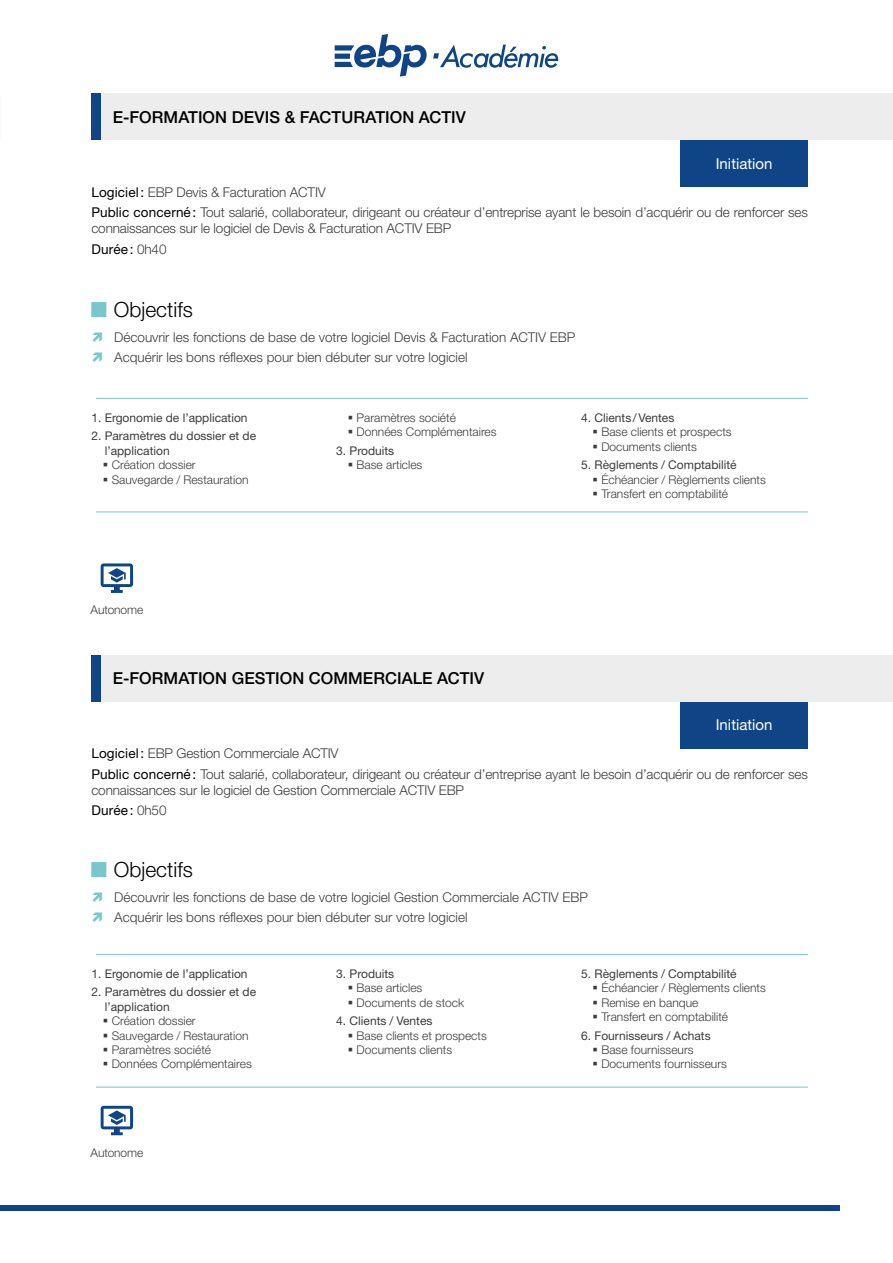
<style>
.page{position:relative;width:893px;height:1263px;background:#fff}
.page>*{position:absolute;margin:0;border:0;box-sizing:border-box;transform-origin:0 0}
.t1{font:300 21px "Helvetica Neue LT Std";color:#000}
.Titre{font:500 16.5px "Helvetica Neue LT Std";color:#000}
.Txt-Description{font:15px "Helvetica Neue LT Std";letter-spacing:.005em;color:#fff}
.Txt-Description-2{font:300 13.5px/16.2px "Helvetica Neue LT Std";letter-spacing:-.01em;color:#3c3c3b}
.Txt-Description-3{font:13.5px "Helvetica Neue LT Std";letter-spacing:.015em;color:#000}
.Txt-Description-4{font:300 12px "Helvetica Neue LT Std";color:#3c3c3b}
.Liste-Numeraux{font:12px/14.4px "Helvetica Neue LT Std";color:#3c3c3b}
.s1{font-weight:400;color:#000}
.s2{font-weight:300;color:#3c3c3b}
</style>
<div class="page">
<div style="left:91px;top:94px;width:802px;height:46px;background:#ededed"></div>
<div style="left:91px;top:655px;width:802px;height:47px;background:#ededed"></div>
<div style="left:91px;top:94px;width:10px;height:46px;background:#0f4586"></div>
<div style="left:91px;top:655px;width:10px;height:47px;background:#0f4586"></div>
<svg style="left:101px;top:563px;width:32px;height:30px"></svg>
<svg style="left:101px;top:1106px;width:32px;height:29px"></svg>
<div style="left:680px;top:140px;width:128px;height:47px;background:#0f4586"></div>
<div style="left:680px;top:702px;width:128px;height:46px;background:#0f4586"></div>
<hr style="left:96px;top:398px;width:712px;height:1px;background:#78c7ca">
<hr style="left:96px;top:954px;width:712px;height:1px;background:#78c7ca">
<hr style="left:96px;top:511px;width:712px;height:1px;background:#78c7ca">
<hr style="left:96px;top:1087px;width:712px;height:1px;background:#78c7ca">
<div style="left:0;top:1205px;width:840px;height:6px;background:#0f4586"></div>
<svg style="left:335px;top:34px;width:92px;height:43px"></svg>
<svg style="left:433px;top:45px;width:125px;height:23px"></svg>
<p class="Titre" style="left:113px;top:107px;width:355px">E-FORMATION DEVIS &amp; FACTURATION ACTIV</p>
<p class="Txt-Description" style="left:716px;top:155px;width:58px">Initiation</p>
<p class="Txt-Description-2" style="left:91px;top:184px;width:236px"><span class="s1">Logiciel:</span> EBP Devis &amp; Facturation ACTIV</p>
<p class="Txt-Description-2" style="left:91px;top:204px;width:718px"><span class="s1">Public concerné:</span> Tout salarié, collaborateur, dirigeant ou créateur d’entreprise ayant le besoin d’acquérir ou de renforcer ses connaissances sur le logiciel de Devis &amp; Facturation ACTIV EBP</p>
<p class="Txt-Description-3" style="left:91px;top:241px;width:77px">Durée: <span class="s2">0h40</span></p>
<p class="t1" style="left:114px;top:297px;width:80px">Objectifs</p>
<p class="Txt-Description-2" style="left:114px;top:329px;width:462px">Découvrir les fonctions de base de votre logiciel Devis &amp; Facturation ACTIV EBP</p>
<p class="Txt-Description-2" style="left:114px;top:349px;width:355px">Acquérir les bons réflexes pour bien débuter sur votre logiciel</p>
<p class="Liste-Numeraux" style="left:91px;top:410px;width:158px">1. Ergonomie de l’application</p>
<p class="Liste-Numeraux" style="left:105px;top:429px;width:153px;text-indent:-13px">2. Paramètres du dossier et de l’application</p>
<p class="Txt-Description-4" style="left:112px;top:458px;width:86px">Création dossier</p>
<p class="Txt-Description-4" style="left:112px;top:472px;width:138px">Sauvegarde / Restauration</p>
<p class="Txt-Description-4" style="left:91px;top:603px;width:54px">Autonome</p>
<p class="Txt-Description-4" style="left:357px;top:410px;width:101px">Paramètres société</p>
<p class="Txt-Description-4" style="left:357px;top:425px;width:142px">Données Complémentaires</p>
<p class="Liste-Numeraux" style="left:336px;top:443px;width:60px">3. Produits</p>
<p class="Txt-Description-4" style="left:357px;top:458px;width:67px">Base articles</p>
<p class="Titre" style="left:113px;top:668px;width:373px">E-FORMATION GESTION COMMERCIALE ACTIV</p>
<p class="Liste-Numeraux" style="left:581px;top:410px;width:95px">4. Clients /Ventes</p>
<p class="Txt-Description-4" style="left:601px;top:425px;width:132px">Base clients et prospects</p>
<p class="Txt-Description-4" style="left:601px;top:439px;width:97px">Documents clients</p>
<p class="Liste-Numeraux" style="left:581px;top:458px;width:157px">5. Règlements / Comptabilité</p>
<p class="Txt-Description-4" style="left:601px;top:472px;width:166px">Échéancier / Règlements clients</p>
<p class="Txt-Description-4" style="left:601px;top:486px;width:128px">Transfert en comptabilité</p>
<p class="Txt-Description" style="left:716px;top:716px;width:58px">Initiation</p>
<p class="Txt-Description-2" style="left:91px;top:745px;width:249px"><span class="s1">Logiciel:</span> EBP Gestion Commerciale ACTIV</p>
<p class="Txt-Description-2" style="left:91px;top:765px;width:718px"><span class="s1">Public concerné:</span> Tout salarié, collaborateur, dirigeant ou créateur d’entreprise ayant le besoin d’acquérir ou de renforcer ses connaissances sur le logiciel de Gestion Commerciale ACTIV EBP</p>
<p class="Txt-Description-3" style="left:91px;top:802px;width:77px">Durée: <span class="s2">0h50</span></p>
<p class="t1" style="left:114px;top:857px;width:80px">Objectifs</p>
<p class="Txt-Description-2" style="left:114px;top:888px;width:475px">Découvrir les fonctions de base de votre logiciel Gestion Commerciale ACTIV EBP</p>
<p class="Txt-Description-2" style="left:114px;top:909px;width:355px">Acquérir les bons réflexes pour bien débuter sur votre logiciel</p>
<p class="Liste-Numeraux" style="left:91px;top:966px;width:158px">1. Ergonomie de l’application</p>
<p class="Liste-Numeraux" style="left:105px;top:985px;width:153px;text-indent:-13px">2. Paramètres du dossier et de l’application</p>
<p class="Txt-Description-4" style="left:112px;top:1013px;width:86px">Création dossier</p>
<p class="Txt-Description-4" style="left:112px;top:1028px;width:138px">Sauvegarde / Restauration</p>
<p class="Txt-Description-4" style="left:112px;top:1042px;width:101px">Paramètres société</p>
<p class="Txt-Description-4" style="left:112px;top:1057px;width:142px">Données Complémentaires</p>
<p class="Txt-Description-4" style="left:91px;top:1145px;width:54px">Autonome</p>
<p class="Liste-Numeraux" style="left:336px;top:966px;width:60px">3. Produits</p>
<p class="Txt-Description-4" style="left:357px;top:980px;width:67px">Base articles</p>
<p class="Txt-Description-4" style="left:357px;top:995px;width:109px">Documents de stock</p>
<p class="Liste-Numeraux" style="left:336px;top:1013px;width:98px">4. Clients / Ventes</p>
<p class="Txt-Description-4" style="left:357px;top:1028px;width:132px">Base clients et prospects</p>
<p class="Txt-Description-4" style="left:357px;top:1042px;width:97px">Documents clients</p>
<p class="Liste-Numeraux" style="left:581px;top:966px;width:157px">5. Règlements / Comptabilité</p>
<p class="Txt-Description-4" style="left:601px;top:980px;width:166px">Échéancier / Règlements clients</p>
<p class="Txt-Description-4" style="left:601px;top:995px;width:98px">Remise en banque</p>
<p class="Txt-Description-4" style="left:601px;top:1009px;width:128px">Transfert en comptabilité</p>
<p class="Liste-Numeraux" style="left:581px;top:1028px;width:131px">6. Fournisseurs / Achats</p>
<p class="Txt-Description-4" style="left:601px;top:1042px;width:94px">Base fournisseurs</p>
<p class="Txt-Description-4" style="left:601px;top:1057px;width:127px">Documents fournisseurs</p>
</div>
